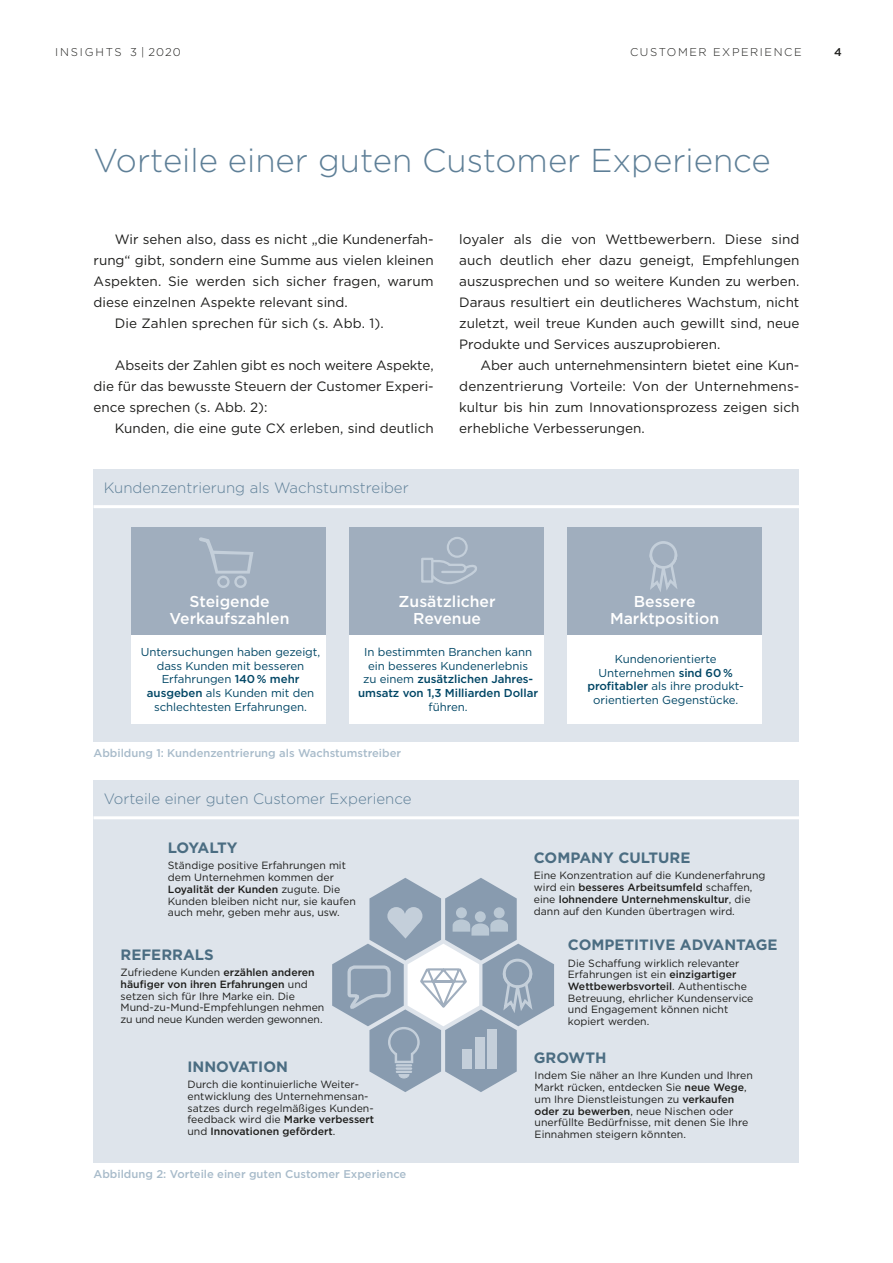
<style>
.page{position:relative;width:893px;height:1263px;background:#fff}
.page>*{position:absolute;margin:0;border:0;box-sizing:border-box;transform-origin:0 0}
.t1{font:300 33px "Gotham";color:#5e7f97}
.t2{font:500 15.75px/17.2px "Gotham";color:#fff;text-align:center}
.t3{font:300 15px "Gotham";color:#5e7f97}
.t4{font:700 15px "Gotham";color:#4b6d82}
.t5{font:700 15px "Gotham";letter-spacing:-.05em;color:#4b6d82}
.t6{font:13.5px/21px "Gotham";color:#1d1d1b;text-align:justify}
.t7{font:11.4px/13.6px "Gotham";letter-spacing:-.005em;color:#004665;text-align:center}
.t8{font:500 11.25px "Gotham";color:#a8bbca}
.t9{font:300 11.25px "Gotham";letter-spacing:.14em;color:#1d1d1b}
.t10{font:300 11.25px "Gotham";letter-spacing:.16em;color:#1d1d1b}
.t11{font:500 11.25px "Gotham";color:#1d1d1b}
.t12{font:10.5px/11.7px "Gotham";color:#1d1d1b}
.s1{font-weight:500}
</style>
<div class="page">
<div style="left:94px;top:780px;width:705px;height:383px;background:#dee4eb"></div>
<hr style="left:94px;top:816px;width:705px;height:3px;background:#fff">
<svg style="left:332px;top:878px;width:222px;height:214px"></svg>
<div style="left:94px;top:469px;width:705px;height:273px;background:#dee4eb"></div>
<hr style="left:94px;top:505px;width:705px;height:3px;background:#fff">
<div style="left:567px;top:527px;width:194px;height:168px;background:#a0aebe"></div>
<div style="left:567px;top:635px;width:194px;height:88px;background:#fff"></div>
<svg style="left:650px;top:541px;width:28px;height:51px"></svg>
<div style="left:649px;top:541px;width:28px;height:28px;border:3px solid #c4cfda;border-radius:50%"></div>
<div style="left:349px;top:527px;width:195px;height:168px;background:#a0aebe"></div>
<div style="left:349px;top:635px;width:195px;height:88px;background:#fff"></div>
<svg style="left:433px;top:559px;width:44px;height:25px"></svg>
<div style="left:421px;top:558px;width:12px;height:25px;border:2px solid #c4cfda"></div>
<div style="left:447px;top:537px;width:21px;height:21px;border:2px solid #c4cfda;border-radius:50%"></div>
<div style="left:132px;top:527px;width:194px;height:168px;background:#a0aebe"></div>
<div style="left:132px;top:635px;width:194px;height:88px;background:#fff"></div>
<div style="left:234px;top:576px;width:13px;height:12px;border:2px solid #c4cfda;border-radius:50%"></div>
<div style="left:217px;top:576px;width:13px;height:12px;border:2px solid #c4cfda;border-radius:50%"></div>
<svg style="left:199px;top:537px;width:55px;height:37px"></svg>
<p class="t10" style="left:55px;top:46px;width:127px">INSIGHTS 3 | 2020</p>
<p class="t9" style="left:630px;top:46px;width:173px">Customer Experience</p>
<p class="t11" style="left:834px;top:46px;width:9px">4</p>
<h1 class="t1" style="left:94px;top:143px;width:679px">Vorteile einer guten Customer Experience</h1>
<p class="t6" style="left:115px;top:229px;width:320px">Wir sehen also, dass es nicht „die Kundenerfah-</p>
<p class="t6" style="left:94px;top:250px;width:342px">rung“ gibt, sondern eine Summe aus vielen kleinen</p>
<p class="t6" style="left:94px;top:271px;width:342px">Aspekten. Sie werden sich sicher fragen, warum</p>
<p class="t6" style="left:94px;top:292px;width:256px">diese einzelnen Aspekte relevant sind.</p>
<p class="t6" style="left:115px;top:313px;width:270px">Die Zahlen sprechen für sich (s. Abb. 1).</p>
<p class="t6" style="left:94px;top:355px;width:342px;text-indent:21px">Abseits der Zahlen gibt es noch weitere Aspekte, die für das bewusste Steuern der Customer Experi&shy;ence sprechen (s. Abb. 2):</p>
<p class="t6" style="left:115px;top:418px;width:320px">Kunden, die eine gute CX erleben, sind deutlich</p>
<h3 class="t3" style="left:104px;top:479px;width:306px">Kundenzentrierung als Wachstumstreiber</h3>
<p class="t6" style="left:459px;top:229px;width:342px">loyaler als die von Wettbewerbern. Diese sind auch deutlich eher dazu geneigt, Empfehlungen auszusprechen und so weitere Kunden zu werben.<br>Daraus resultiert ein deutlicheres Wachstum, nicht zuletzt, weil treue Kunden auch gewillt sind, neue Produkte und Services auszuprobieren.</p>
<p class="t6" style="left:459px;top:355px;width:342px;text-indent:21px">Aber auch unternehmensintern bietet eine Kun&shy;denzentrierung Vorteile: Von der Unternehmens&shy;kultur bis hin zum Innovationsprozess zeigen sich erhebliche Verbesserungen.</p>
<h2 class="t2" style="left:169px;top:592px;width:122px">Steigende<br>Verkaufszahlen</h2>
<p class="t7" style="left:141px;top:645px;width:181px">Untersuchungen haben gezeigt, dass Kunden mit besseren<br>Erfahrungen <span class="s1">140 % mehr ausgeben</span> als Kunden mit den schlechtesten Erfahrungen.</p>
<h2 class="t2" style="left:399px;top:592px;width:99px">Zusätzlicher<br>Revenue</h2>
<p class="t7" style="left:358px;top:645px;width:181px">In bestimmten Branchen kann ein besseres Kundenerlebnis<br>zu einem <span class="s1">zusätzlichen Jahres&shy;umsatz von 1,3 Milliarden Dollar</span></p>
<p class="t7" style="left:429px;top:699px;width:41px">führen.</p>
<p class="t8" style="left:94px;top:747px;width:309px">Abbildung 1: Kundenzentrierung als Wachstumstreiber</p>
<h3 class="t3" style="left:104px;top:790px;width:309px">Vorteile einer guten Customer Experience</h3>
<h2 class="t2" style="left:610px;top:592px;width:111px">Bessere<br>Marktposition</h2>
<p class="t7" style="left:587px;top:652px;width:158px">Kundenorientierte<br>Unternehmen <span class="s1">sind 60 % profitabler</span> als ihre produkt&shy;orientierten Gegenstücke.</p>
<h3 class="t5" style="left:168px;top:839px;width:71px">LOYALTY</h3>
<p class="t12" style="left:168px;top:860px;width:189px">Ständige positive Erfahrungen mit dem Unternehmen kommen der<br><span class="s1">Loyalität der Kunden</span> zugute. Die<br>Kunden bleiben nicht nur, sie kaufen auch mehr, geben mehr aus, usw.</p>
<h3 class="t4" style="left:121px;top:946px;width:95px">REFERRALS</h3>
<p class="t12" style="left:121px;top:966px;width:205px">Zufriedene Kunden <span class="s1">erzählen anderen häufiger von ihren Erfahrungen</span> und setzen sich für Ihre Marke ein. Die Mund-zu-Mund-Empfehlungen nehmen zu und neue Kunden werden gewonnen.</p>
<h3 class="t4" style="left:188px;top:1058px;width:102px">INNOVATION</h3>
<p class="t12" style="left:188px;top:1078px;width:188px">Durch die kontinuierliche Weiter&shy;entwicklung des Unternehmensan&shy;satzes durch regelmäßiges Kunden&shy;feedback wird die <span class="s1">Marke verbessert </span>und <span class="s1">Innovationen gefördert</span>.</p>
<p class="t8" style="left:94px;top:1167px;width:314px">Abbildung 2: Vorteile einer guten Customer Experience</p>
<h3 class="t4" style="left:534px;top:849px;width:158px">COMPANY CULTURE</h3>
<p class="t12" style="left:534px;top:870px;width:233px">Eine Konzentration auf die Kundenerfahrung wird ein <span class="s1">besseres Arbeitsumfeld</span> schaffen, eine <span class="s1">lohnendere Unternehmenskultur</span>, die dann auf den Kunden übertragen wird.</p>
<h3 class="t4" style="left:568px;top:936px;width:211px">COMPETITIVE ADVANTAGE</h3>
<p class="t12" style="left:568px;top:957px;width:187px">Die Schaffung wirklich relevanter<br>Erfahrungen ist ein <span class="s1">einzigartiger<br>Wettbewerbsvorteil</span>. Authentische<br>Betreuung, ehrlicher Kundenservice und Engagement können nicht kopiert werden.</p>
<h3 class="t4" style="left:534px;top:1049px;width:74px">GROWTH</h3>
<p class="t12" style="left:535px;top:1070px;width:220px">Indem Sie näher an Ihre Kunden und Ihren Markt rücken, entdecken Sie <span class="s1">neue Wege</span>, um Ihre Dienstleistungen zu <span class="s1">verkaufen oder zu bewerben</span>, neue Nischen oder unerfüllte Bedürfnisse, mit denen Sie Ihre Einnahmen steigern könnten.</p>
</div>
